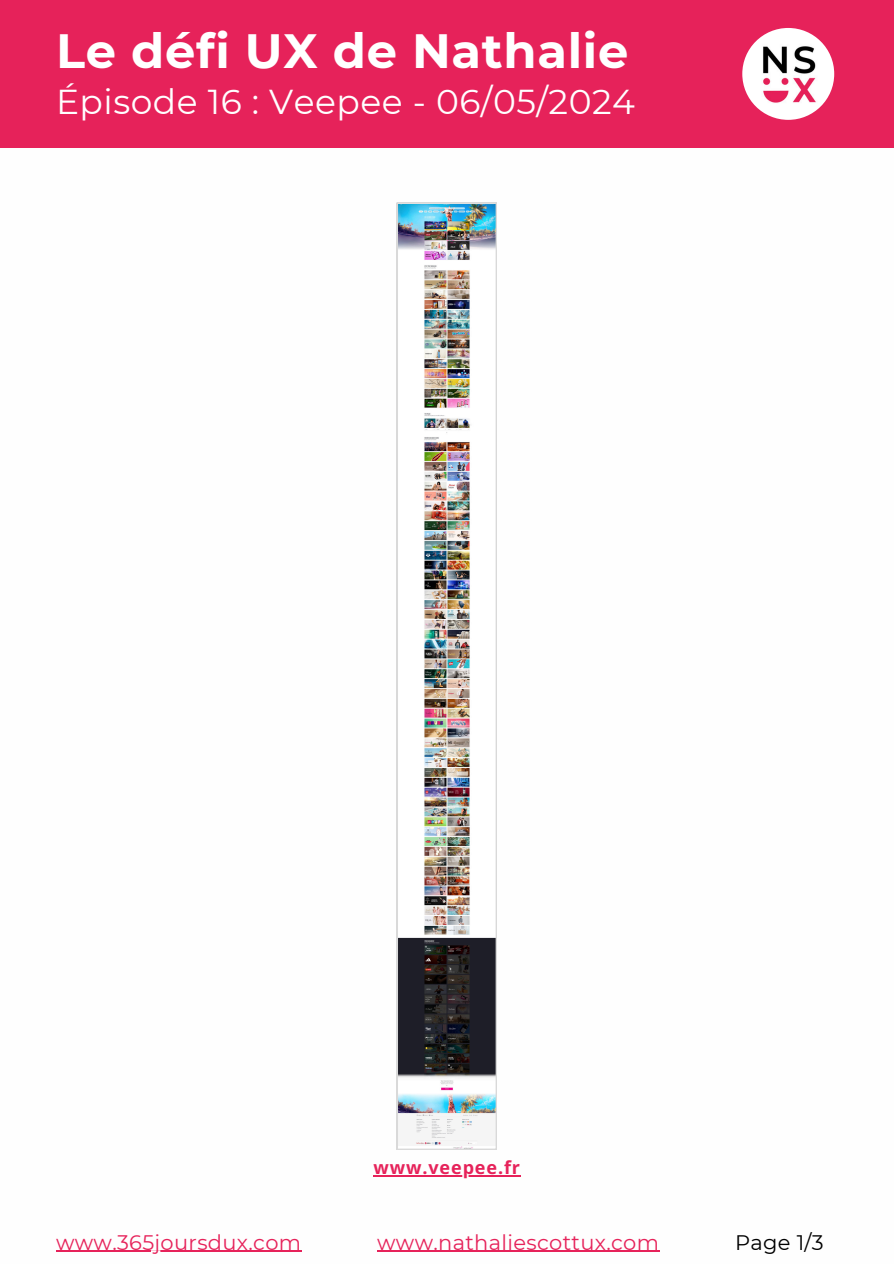
<style>
.page{position:relative;width:894px;height:1264px;background:#fff}
.page>*{position:absolute;margin:0;border:0;box-sizing:border-box;transform-origin:0 0}
.t1{font:700 48px "Montserrat";letter-spacing:.015em;color:#fff}
.t2{font:34.5px "Montserrat";letter-spacing:.015em;color:#fff}
.t3{font:21px "Montserrat";letter-spacing:.015em;color:#e6225a}
.t4{font:21px "Montserrat";color:#000}
.t5{font:700 18px "Open Sans";letter-spacing:.05em;color:#e6225a}
</style>
<div class="page">
<div style="left:0;top:0;width:893px;height:148px;background:#e6225a"></div>
<img style="left:742px;top:28px;width:92px;height:92px;border-radius:50%">
<img style="left:397px;top:203px;width:99px;height:946px">
<hr style="left:373px;top:1175px;width:148px;height:1px;background:#e6225a">
<hr style="left:56px;top:1250px;width:245px;height:1px;background:#e6225a">
<hr style="left:377px;top:1250px;width:282px;height:1px;background:#e6225a">
<h2 class="t1" style="left:56px;top:21px;width:573px">Le défi UX de Nathalie</h2>
<h2 class="t2" style="left:56px;top:80px;width:580px">Épisode 16 : Veepee - 06/05/2024</h2>
<p class="t5" style="left:373px;top:1155px;width:148px">www.veepee.fr</p>
<p class="t3" style="left:56px;top:1229px;width:246px">www.365joursdux.com</p>
<p class="t3" style="left:377px;top:1229px;width:283px">www.nathaliescottux.com</p>
<p class="t4" style="left:734px;top:1229px;width:90px">Page 1/3</p>
</div>
